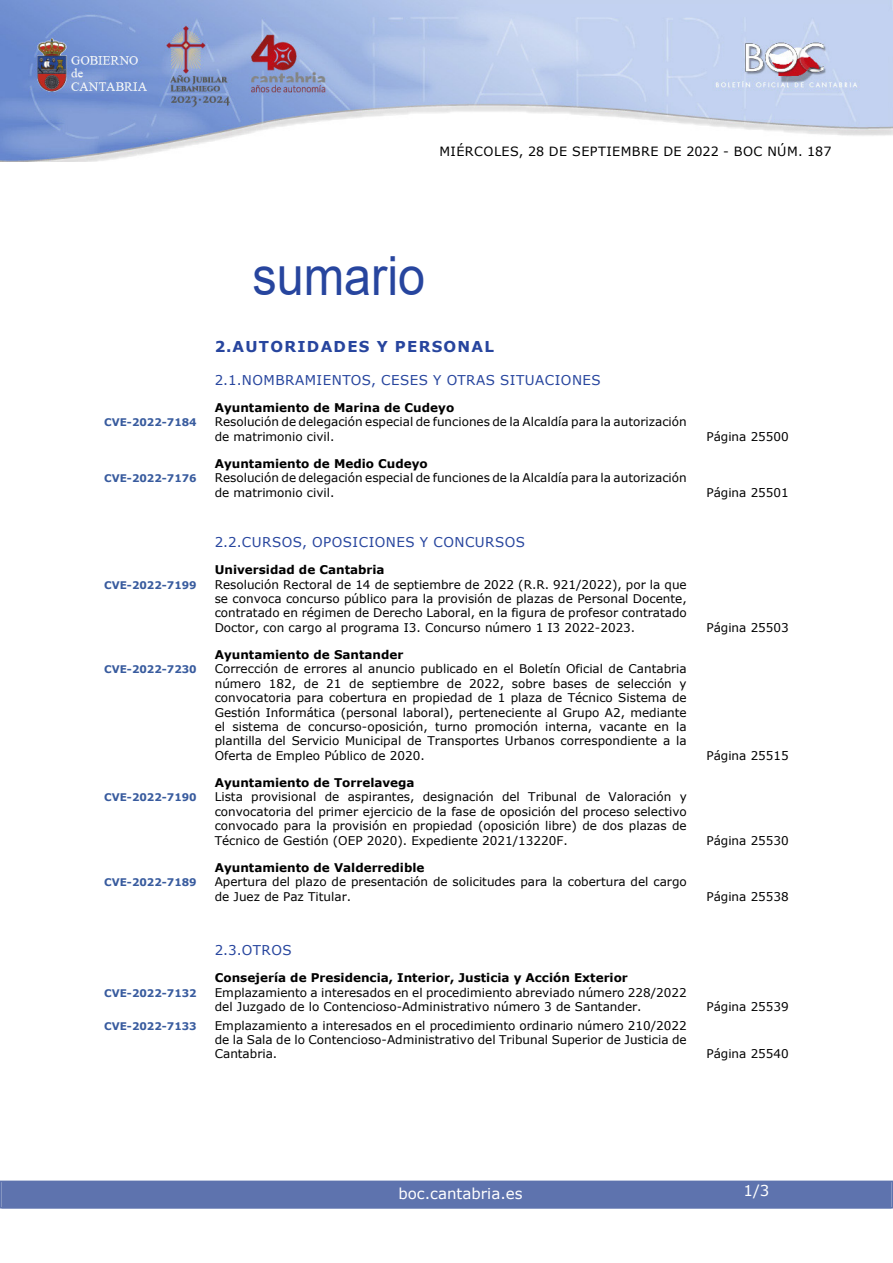
<style>
.page{position:relative;width:893px;height:1263px;background:#fff}
.page>*{position:absolute;margin:0;border:0;box-sizing:border-box;transform-origin:0 0}
.SUMARIO{font:54px "Arial";color:#27459e;scale:.9 1}
.indice_1{font:700 15px "Verdana";letter-spacing:.085em;color:#27459e}
.t1{font:15px "Verdana";color:#fff}
.indice_2{font:13.5px "Verdana";letter-spacing:.035em;color:#27459e}
.t2{font:12.75px "Verdana";letter-spacing:.035em;color:#000}
.indice_4{font:12px/14.4px "Verdana";color:#000}
.indice_3{font:700 12px "Verdana";color:#000}
.indice_4-2{font:700 10.5px "Verdana";color:#385b9e}
</style>
<div class="page">
<img style="left:0;top:0;width:893px;height:161px">
<div style="left:2px;top:1181px;width:889px;height:27px;background:#5e73ae"></div>
<div style="left:0;top:1180px;width:893px;height:28px;border:2px solid #5e73ae"></div>
<p class="t2" style="left:439px;top:142px;width:394px">MIÉRCOLES, 28 DE SEPTIEMBRE DE 2022 - BOC NÚM. 187</p>
<h1 class="SUMARIO" style="left:252px;top:239px;width:194px">sumario</h1>
<h2 class="indice_1" style="left:215px;top:336px;width:281px">2.AUTORIDADES Y PERSONAL</h2>
<h3 class="indice_2" style="left:215px;top:371px;width:388px">2.1.NOMBRAMIENTOS, CESES Y OTRAS SITUACIONES</h3>
<h4 class="indice_3" style="left:215px;top:399px;width:241px">Ayuntamiento de Marina de Cudeyo</h4>
<p class="indice_4-2" style="left:104px;top:415px;width:94px">CVE-2022-7184</p>
<p class="indice_4" style="left:215px;top:415px;width:473px">Resolución de delegación especial de funciones de la Alcaldía para la autorización de matrimonio civil.</p>
<h4 class="indice_3" style="left:215px;top:455px;width:215px">Ayuntamiento de Medio Cudeyo</h4>
<p class="indice_4-2" style="left:104px;top:471px;width:94px">CVE-2022-7176</p>
<p class="indice_4" style="left:215px;top:471px;width:473px">Resolución de delegación especial de funciones de la Alcaldía para la autorización de matrimonio civil.</p>
<h3 class="indice_2" style="left:215px;top:533px;width:312px">2.2.CURSOS, OPOSICIONES Y CONCURSOS</h3>
<h4 class="indice_3" style="left:215px;top:561px;width:171px">Universidad de Cantabria</h4>
<p class="indice_4-2" style="left:104px;top:577px;width:94px">CVE-2022-7199</p>
<p class="indice_4" style="left:215px;top:577px;width:473px;text-align:justify">Resolución Rectoral de 14 de septiembre de 2022 (R.R. 921/2022), por la que se convoca concurso público para la provisión de plazas de Personal Docente, contratado en régimen de Derecho Laboral, en la figura de profesor contratado Doctor, con cargo al programa I3. Concurso número 1 I3 2022-2023.</p>
<h4 class="indice_3" style="left:215px;top:646px;width:190px">Ayuntamiento de Santander</h4>
<p class="indice_4-2" style="left:104px;top:662px;width:94px">CVE-2022-7230</p>
<p class="indice_4" style="left:215px;top:662px;width:473px;text-align:justify">Corrección de errores al anuncio publicado en el Boletín Oficial de Cantabria número 182, de 21 de septiembre de 2022, sobre bases de selección y convocatoria para cobertura en propiedad de 1 plaza de Técnico Sistema de Gestión Informática (personal laboral), perteneciente al Grupo A2, mediante el sistema de concurso-oposición, turno promoción interna, vacante en la plantilla del Servicio Municipal de Transportes Urbanos correspondiente a la Oferta de Empleo Público de 2020.</p>
<h4 class="indice_3" style="left:215px;top:774px;width:201px">Ayuntamiento de Torrelavega</h4>
<p class="indice_4-2" style="left:104px;top:790px;width:94px">CVE-2022-7190</p>
<p class="indice_4" style="left:215px;top:790px;width:473px;text-align:justify">Lista provisional de aspirantes, designación del Tribunal de Valoración y convocatoria del primer ejercicio de la fase de oposición del proceso selectivo convocado para la provisión en propiedad (oposición libre) de dos plazas de Técnico de Gestión (OEP 2020). Expediente 2021/13220F.</p>
<h4 class="indice_3" style="left:215px;top:859px;width:211px">Ayuntamiento de Valderredible</h4>
<p class="indice_4-2" style="left:104px;top:875px;width:94px">CVE-2022-7189</p>
<p class="indice_4" style="left:215px;top:874px;width:473px">Apertura del plazo de presentación de solicitudes para la cobertura del cargo de Juez de Paz Titular.</p>
<h3 class="indice_2" style="left:215px;top:941px;width:78px">2.3.OTROS</h3>
<h4 class="indice_3" style="left:215px;top:969px;width:415px">Consejería de Presidencia, Interior, Justicia y Acción Exterior</h4>
<p class="indice_4-2" style="left:104px;top:985px;width:94px">CVE-2022-7132</p>
<p class="indice_4" style="left:215px;top:985px;width:474px">Emplazamiento a interesados en el procedimiento abreviado número 228/2022 del Juzgado de lo Contencioso-Administrativo número 3 de Santander.</p>
<p class="indice_4-2" style="left:104px;top:1018px;width:94px">CVE-2022-7133</p>
<p class="indice_4" style="left:215px;top:1018px;width:473px;text-align:justify">Emplazamiento a interesados en el procedimiento ordinario número 210/2022 de la Sala de lo Contencioso-Administrativo del Tribunal Superior de Justicia de Cantabria.</p>
<p class="indice_4" style="left:706px;top:429px;width:84px">Página 25500</p>
<p class="indice_4" style="left:706px;top:485px;width:84px">Página 25501</p>
<p class="indice_4" style="left:706px;top:620px;width:84px">Página 25503</p>
<p class="indice_4" style="left:706px;top:748px;width:84px">Página 25515</p>
<p class="indice_4" style="left:706px;top:833px;width:84px">Página 25530</p>
<p class="indice_4" style="left:706px;top:889px;width:84px">Página 25538</p>
<p class="indice_4" style="left:706px;top:999px;width:84px">Página 25539</p>
<p class="indice_4" style="left:706px;top:1047px;width:84px">Página 25540</p>
<p class="t1" style="left:398px;top:1183px;width:126px">boc.cantabria.es</p>
<p class="t1" style="left:744px;top:1180px;width:27px">1/3</p>
</div>
